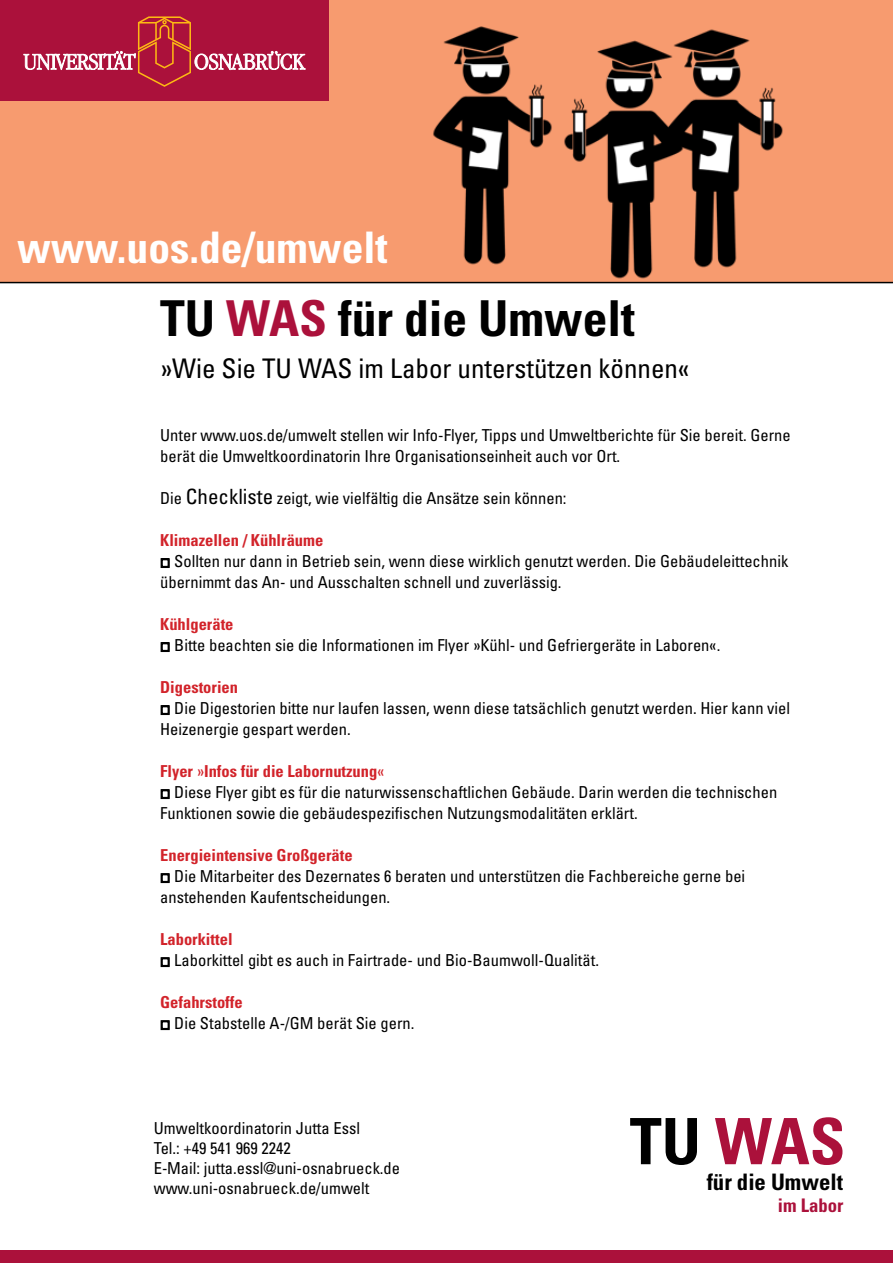
<style>
.page{position:relative;width:893px;height:1263px;background:#fff}
.page>*{position:absolute;margin:0;border:0;box-sizing:border-box;transform-origin:0 0}
.t1{font:700 condensed 49.5px "Univers LT Std";color:#000}
.t2{font:700 condensed 43.5px "Univers LT Std";color:#fff}
.t3{font:condensed 27px "Univers LT Std";color:#000}
.t4{font:700 condensed 22.65px "Univers LT Std";color:#000}
.t5{font:700 condensed 18.75px "Univers LT Std";color:#ab113b}
.t6{font:condensed 16.5px/21px "Univers LT Std";color:#000}
.t7{font:700 condensed 16.5px "Univers LT Std";color:#d2232a}
.s1{color:#ab113b}
.s2{font-size:21px}
.s3{font-family:"Times New Roman";font-stretch:normal;font-size:18.15px}
.s4{font-weight:400}
</style>
<div class="page">
<div style="left:0;top:0;width:893px;height:283px;background:#f79b6f"></div>
<div style="left:0;top:0;width:328px;height:101px;background:#ab113b"></div>
<svg style="left:24px;top:16px;width:281px;height:71px"></svg>
<svg style="left:715px;top:1117px;width:128px;height:48px"></svg>
<svg style="left:630px;top:1118px;width:67px;height:47px"></svg>
<div style="left:0;top:1250px;width:892px;height:13px;background:#ab113b"></div>
<hr style="left:0;top:282px;width:893px;height:1px;background:#000">
<img style="left:433px;top:26px;width:111px;height:239px">
<img style="left:689px;top:29px;width:94px;height:239px">
<img style="left:544px;top:38px;width:145px;height:246px">
<h2 class="t2" style="left:17px;top:221px;width:372px">www.uos.de/umwelt</h2>
<h1 class="t1" style="left:160px;top:288px;width:476px">TU <span class="s1">WAS</span> für die Umwelt</h1>
<h3 class="t3" style="left:160px;top:351px;width:531px">»Wie Sie TU WAS im Labor unterstützen können«</h3>
<p class="t6" style="left:160px;top:425px;width:632px">Unter www.uos.de/umwelt stellen wir Info-Flyer, Tipps und Umweltberichte für Sie bereit. Gerne berät die Umweltkoordinatorin Ihre Organisationseinheit auch vor Ort.</p>
<p class="t6" style="left:160px;top:488px;width:408px">Die <span class="s2">Checkliste</span> zeigt, wie vielfältig die Ansätze sein können:</p>
<p class="t7" style="left:160px;top:530px;width:165px">Klimazellen / Kühlräume</p>
<p class="t6" style="left:160px;top:551px;width:630px"><span class="s3">□</span> Sollten nur dann in Betrieb sein, wenn diese wirklich genutzt werden. Die Gebäudeleittechnik übernimmt das An- und Ausschalten schnell und zuverlässig.</p>
<p class="t7" style="left:160px;top:614px;width:75px">Kühlgeräte</p>
<p class="t6" style="left:160px;top:635px;width:562px"><span class="s3">□</span> Bitte beachten sie die Informationen im Flyer »Kühl- und Gefriergeräte in Laboren«.</p>
<p class="t7" style="left:160px;top:677px;width:79px">Digestorien</p>
<p class="t6" style="left:160px;top:698px;width:631px"><span class="s3">□</span> Die Digestorien bitte nur laufen lassen, wenn diese tatsächlich genutzt werden. Hier kann viel<br>Heizenergie gespart werden.</p>
<p class="t7" style="left:160px;top:761px;width:226px">Flyer <span class="s4">»</span>Infos für die Labornutzung<span class="s4">«</span></p>
<p class="t6" style="left:160px;top:782px;width:619px"><span class="s3">□</span> Diese Flyer gibt es für die naturwissenschaftlichen Gebäude. Darin werden die technischen<br>Funktionen sowie die gebäudespezifischen Nutzungsmodalitäten erklärt.</p>
<p class="t7" style="left:160px;top:845px;width:194px">Energieintensive Großgeräte</p>
<p class="t6" style="left:160px;top:866px;width:587px"><span class="s3">□</span> Die Mitarbeiter des Dezernates 6 beraten und unterstützen die Fachbereiche gerne bei anstehenden Kaufentscheidungen.</p>
<p class="t7" style="left:160px;top:929px;width:74px">Laborkittel</p>
<p class="t6" style="left:160px;top:950px;width:440px"><span class="s3">□</span> Laborkittel gibt es auch in Fairtrade- und Bio-Baumwoll-Qualität.</p>
<p class="t7" style="left:160px;top:992px;width:84px">Gefahrstoffe</p>
<p class="t6" style="left:160px;top:1013px;width:256px"><span class="s3">□</span> Die Stabstelle A-/GM berät Sie gern.</p>
<p class="t6" style="left:154px;top:1118px;width:248px;line-height:19.8px">Umweltkoordinatorin Jutta Essl<br>Tel.: +49 541 969 2242<br>E-Mail: jutta.essl@uni-osnabrueck.de www.uni-osnabrueck.de/umwelt</p>
<h3 class="t4" style="left:707px;top:1168px;width:138px">für die Umwelt</h3>
<p class="t5" style="left:778px;top:1194px;width:67px">im Labor</p>
</div>
